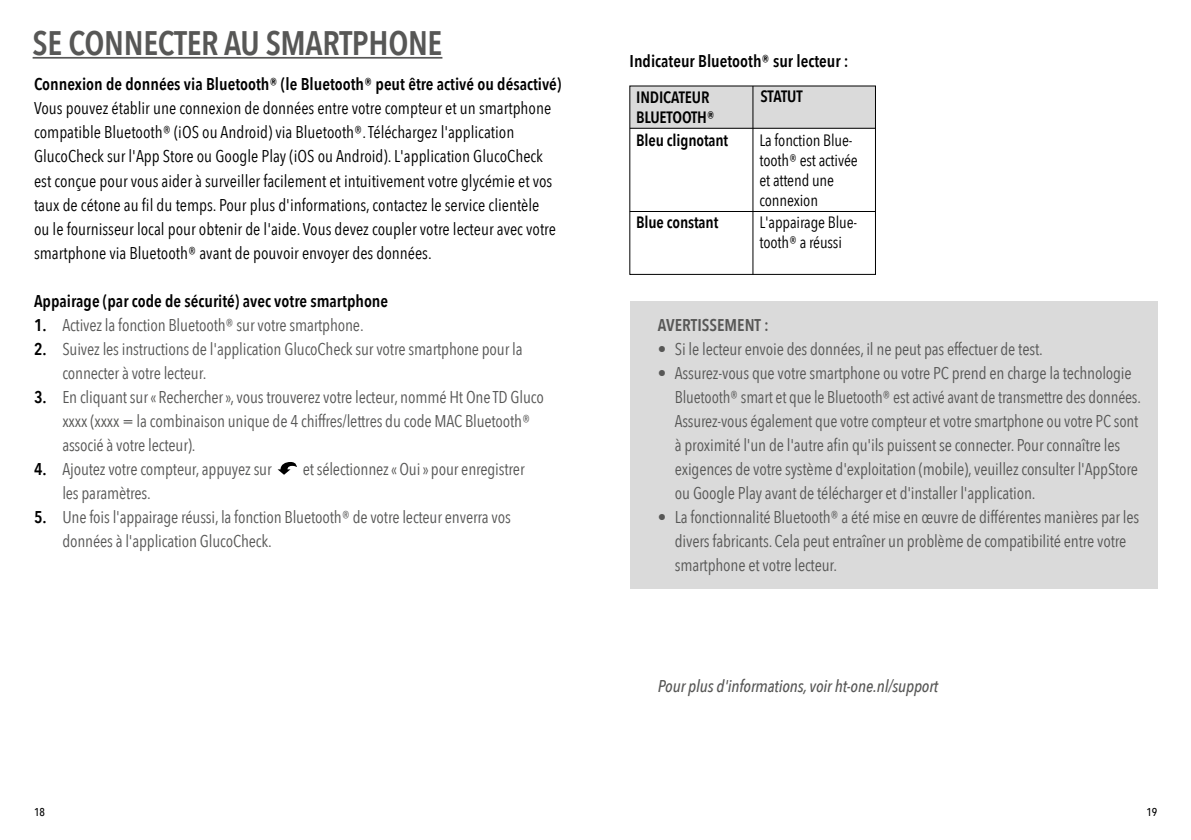
<style>
.page{position:relative;width:1191px;height:840px;background:#fff}
.page>*{position:absolute;margin:0;border:0;box-sizing:border-box;transform-origin:0 0}
.t1{font:600 34px "Avenir Next Condensed";letter-spacing:-.01em;color:#575756}
.t2{font:17px/24px "Avenir Next Condensed";letter-spacing:-.01em;color:#575756}
.t3{font:17px/24px "Avenir Next Condensed";color:#000}
.t4{font:600 17px "Avenir Next Condensed";color:#000}
.t5{font:italic 500 17px "Avenir Next Condensed";letter-spacing:-.01em;color:#575756}
.t6{font:600 17px "Avenir Next Condensed";color:#575756}
.t7{font:16.4px/20px "Avenir Next Condensed";letter-spacing:-.01em;color:#000}
.t8{font:600 16.4px/20px "Avenir Next Condensed";letter-spacing:-.01em;color:#000}
.t9{font:500 11.4px "Avenir Next Condensed";color:#000}
.s1{font-weight:600;color:#000}
</style>
<div class="page">
<div style="left:630px;top:300px;width:527px;height:288px;background:#dadada"></div>
<svg style="left:277px;top:462px;width:20px;height:12px"></svg>
<hr style="left:33px;top:57px;width:409px;height:2px;background:#575756">
<div style="left:630px;top:86px;width:245px;height:42px;background:#dadada"></div>
<hr style="left:630px;top:128px;width:245px;height:1px;background:#000">
<hr style="left:630px;top:211px;width:245px;height:1px;background:#000">
<hr style="left:752px;top:86px;width:1px;height:188px;background:#000">
<h1 class="t1" style="left:33px;top:14px;width:411px">SE CONNECTER AU SMARTPHONE</h1>
<p class="t4" style="left:34px;top:70px;width:529px">Connexion de données via Bluetooth® (le Bluetooth® peut être activé ou désactivé)</p>
<p class="t3" style="left:34px;top:96px;width:523px">Vous pouvez établir une connexion de données entre votre compteur et un smartphone compatible Bluetooth® (iOS ou Android) via Bluetooth®. Téléchargez l'application GlucoCheck sur l'App Store ou Google Play (iOS ou Android). L'application GlucoCheck est conçue pour vous aider à surveiller facilement et intuitivement votre glycémie et vos taux de cétone au fil du temps. Pour plus d'informations, contactez le service clientèle ou le fournisseur local pour obtenir de l'aide. Vous devez coupler votre lecteur avec votre smartphone via Bluetooth® avant de pouvoir envoyer des données.</p>
<p class="t4" style="left:34px;top:286px;width:356px">Appairage (par code de sécurité) avec votre smartphone</p>
<p class="t2" style="left:34px;top:312px;width:331px"><span class="s1">1.</span> Activez la fonction Bluetooth® sur votre smartphone.</p>
<p class="t2" style="left:62px;top:336px;width:462px;text-indent:-28px"><span class="s1">2.</span> Suivez les instructions de l'application GlucoCheck sur votre smartphone pour la connecter à votre lecteur.</p>
<p class="t2" style="left:62px;top:384px;width:483px;text-indent:-28px"><span class="s1">3.</span> En cliquant sur « Rechercher », vous trouverez votre lecteur, nommé Ht One TD Gluco xxxx (xxxx = la combinaison unique de 4 chiffres/lettres du code MAC Bluetooth® associé à votre lecteur).</p>
<p class="t2" style="left:34px;top:456px;width:239px"><span class="s1">4.</span> Ajoutez votre compteur, appuyez sur</p>
<p class="t2" style="left:303px;top:456px;width:223px">et sélectionnez « Oui » pour enregistrer</p>
<p class="t2" style="left:62px;top:480px;width:90px">les paramètres.</p>
<p class="t2" style="left:62px;top:504px;width:450px;text-indent:-28px"><span class="s1">5.</span> Une fois l'appairage réussi, la fonction Bluetooth® de votre lecteur enverra vos données à l'application GlucoCheck.</p>
<p class="t4" style="left:629px;top:46px;width:221px">Indicateur Bluetooth® sur lecteur :</p>
<p class="t8" style="left:636px;top:87px;width:80px">INDICATEUR<br>BLUETOOTH®</p>
<p class="t8" style="left:760px;top:86px;width:44px">STATUT</p>
<p class="t8" style="left:636px;top:130px;width:94px">Bleu clignotant</p>
<p class="t7" style="left:759px;top:129px;width:100px">La fonction Blue&shy;tooth® est activée et attend une connexion</p>
<p class="t7" style="left:759px;top:212px;width:99px">L'appairage Blue&shy;tooth® a réussi</p>
<p class="t8" style="left:636px;top:212px;width:84px">Blue constant</p>
<p class="t6" style="left:658px;top:310px;width:112px">AVERTISSEMENT :</p>
<p class="t2" style="left:658px;top:336px;width:386px">• Si le lecteur envoie des données, il ne peut pas effectuer de test.</p>
<p class="t2" style="left:675px;top:360px;width:467px;text-indent:-17px">• Assurez-vous que votre smartphone ou votre PC prend en charge la technologie Bluetooth® smart et que le Bluetooth® est activé avant de transmettre des données.<br>Assurez-vous également que votre compteur et votre smartphone ou votre PC sont à proximité l'un de l'autre afin qu'ils puissent se connecter. Pour connaître les exigences de votre système d'exploitation (mobile), veuillez consulter l'AppStore ou Google Play avant de télécharger et d'installer l'application.</p>
<p class="t2" style="left:675px;top:504px;width:466px;text-indent:-17px">• La fonctionnalité Bluetooth® a été mise en œuvre de différentes manières par les divers fabricants. Cela peut entraîner un problème de compatibilité entre votre smartphone et votre lecteur.</p>
<p class="t5" style="left:658px;top:675px;width:282px">Pour plus d'informations, voir ht-one.nl/support</p>
<p class="t9" style="left:34px;top:804px;width:12px">18</p>
<p class="t9" style="left:1146px;top:804px;width:12px">19</p>
</div>
